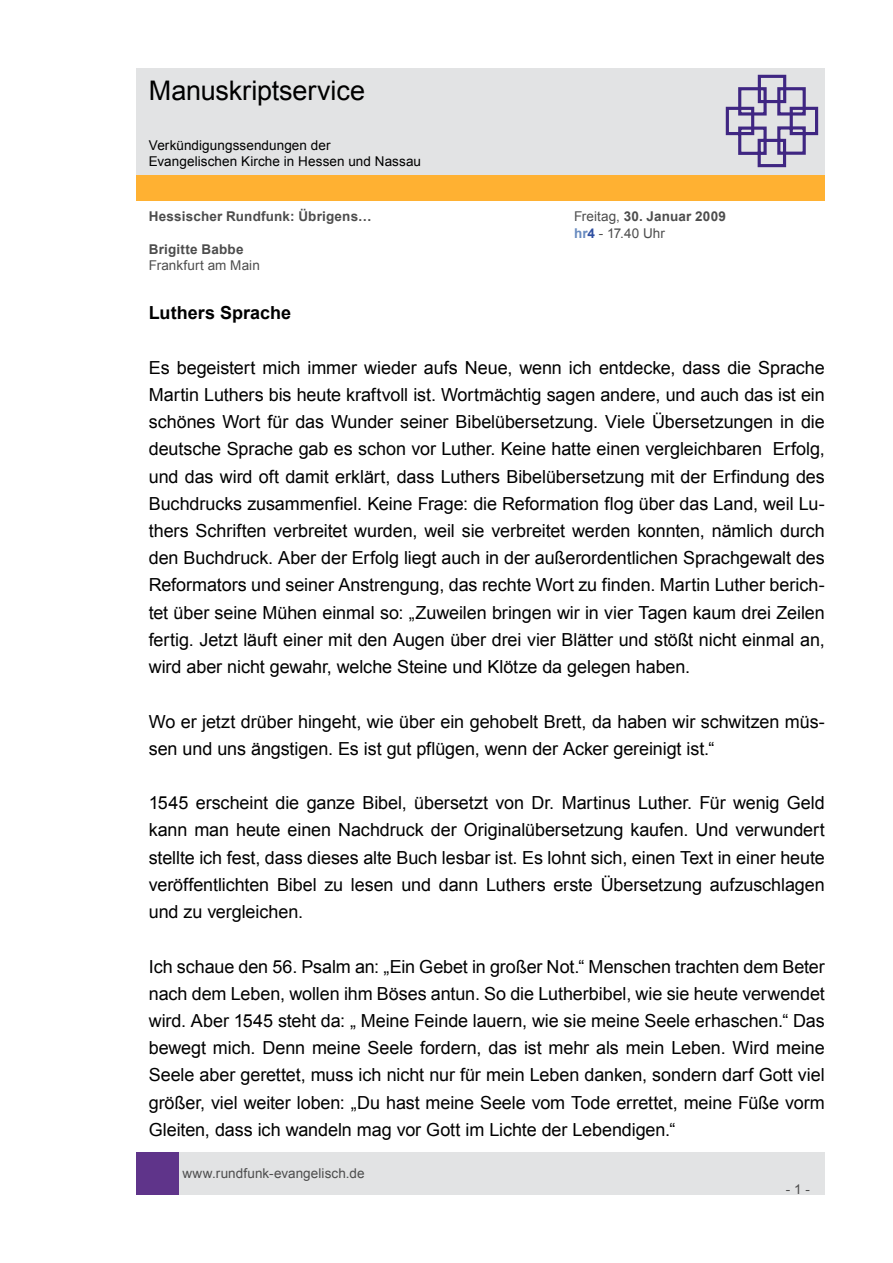
<style>
.page{position:relative;width:893px;height:1263px;background:#fff}
.page>*{position:absolute;margin:0;border:0;box-sizing:border-box;transform-origin:0 0}
.t1{font:27px "Arial";letter-spacing:-.005em;color:#000}
.t2{font:18px/27.2px "Arial";letter-spacing:-.005em;color:#000;text-align:justify}
.t3{font:700 18px "Arial";color:#000}
.t4{font:13.5px/16.2px "Arial";letter-spacing:.005em;color:#4d4d4d}
.t5{font:13.5px/16.2px "Arial";letter-spacing:.005em;color:#000}
.t6{font:700 13.5px "Arial";letter-spacing:.015em;color:#4d4d4d}
.s1{font-weight:700}
.s2{font-weight:700;color:#688bc0}
.s3{font-weight:700;color:#2f4fa1}
</style>
<div class="page">
<div style="left:179px;top:1152px;width:646px;height:43px;background:#e2e3e4"></div>
<div style="left:136px;top:1152px;width:43px;height:43px;background:#5f348a"></div>
<div style="left:136px;top:175px;width:689px;height:26px;background:#ffb132"></div>
<div style="left:136px;top:68px;width:689px;height:106px;background:#e2e3e4"></div>
<svg style="left:725px;top:74px;width:94px;height:94px"></svg>
<h1 class="t1" style="left:149px;top:73px;width:218px">Manuskriptservice</h1>
<p class="t5" style="left:149px;top:137px;width:274px">Verkündigungssendungen der<br>Evangelischen Kirche in Hessen und Nassau</p>
<p class="t6" style="left:149px;top:208px;width:224px">Hessischer Rundfunk: Übrigens…</p>
<p class="t4" style="left:574px;top:209px;width:153px">Freitag, <span class="s1">30. Januar 2009 </span><span class="s2">hr</span><span class="s3">4</span> - 17.40 Uhr</p>
<p class="t6" style="left:149px;top:240px;width:96px">Brigitte Babbe</p>
<p class="t4" style="left:149px;top:257px;width:113px">Frankfurt am Main</p>
<p class="t3" style="left:149px;top:301px;width:144px">Luthers Sprache</p>
<p class="t2" style="left:149px;top:354px;width:678px">Es begeistert mich immer wieder aufs Neue, wenn ich entdecke, dass die Sprache Martin Luthers bis heute kraftvoll ist. Wortmächtig sagen andere, und auch das ist ein schönes Wort für das Wunder seiner Bibelübersetzung. Viele Übersetzungen in die deutsche Sprache gab es schon vor Luther. Keine hatte einen vergleichbaren Erfolg, und das wird oft damit erklärt, dass Luthers Bibelübersetzung mit der Erfindung des Buchdrucks zusammenfiel. Keine Frage: die Reformation flog über das Land, weil Lu&shy;thers Schriften verbreitet wurden, weil sie verbreitet werden konnten, nämlich durch den Buchdruck. Aber der Erfolg liegt auch in der außerordentlichen Sprachgewalt des Reformators und seiner Anstrengung, das rechte Wort zu finden. Martin Luther berich&shy;tet über seine Mühen einmal so: „Zuweilen bringen wir in vier Tagen kaum drei Zeilen fertig. Jetzt läuft einer mit den Augen über drei vier Blätter und stößt nicht einmal an, wird aber nicht gewahr, welche Steine und Klötze da gelegen haben.</p>
<p class="t2" style="left:149px;top:708px;width:678px">Wo er jetzt drüber hingeht, wie über ein gehobelt Brett, da haben wir schwitzen müs&shy;sen und uns ängstigen. Es ist gut pflügen, wenn der Acker gereinigt ist.“</p>
<p class="t2" style="left:149px;top:789px;width:677px">1545 erscheint die ganze Bibel, übersetzt von Dr. Martinus Luther. Für wenig Geld kann man heute einen Nachdruck der Originalübersetzung kaufen. Und verwundert stellte ich fest, dass dieses alte Buch lesbar ist. Es lohnt sich, einen Text in einer heute veröffentlichten Bibel zu lesen und dann Luthers erste Übersetzung aufzuschlagen und zu vergleichen.</p>
<p class="t2" style="left:149px;top:953px;width:678px">Ich schaue den 56. Psalm an: „Ein Gebet in großer Not.“ Menschen trachten dem Beter nach dem Leben, wollen ihm Böses antun. So die Lutherbibel, wie sie heute verwendet wird. Aber 1545 steht da: „ Meine Feinde lauern, wie sie meine Seele erhaschen.“ Das bewegt mich. Denn meine Seele fordern, das ist mehr als mein Leben. Wird meine Seele aber gerettet, muss ich nicht nur für mein Leben danken, sondern darf Gott viel größer, viel weiter loben: „Du hast meine Seele vom Tode errettet, meine Füße vorm Gleiten, dass ich wandeln mag vor Gott im Lichte der Lebendigen.“</p>
<p class="t4" style="left:182px;top:1165px;width:184px">www.rundfunk-evangelisch.de</p>
<p class="t4" style="left:786px;top:1181px;width:26px">- 1 -</p>
</div>
